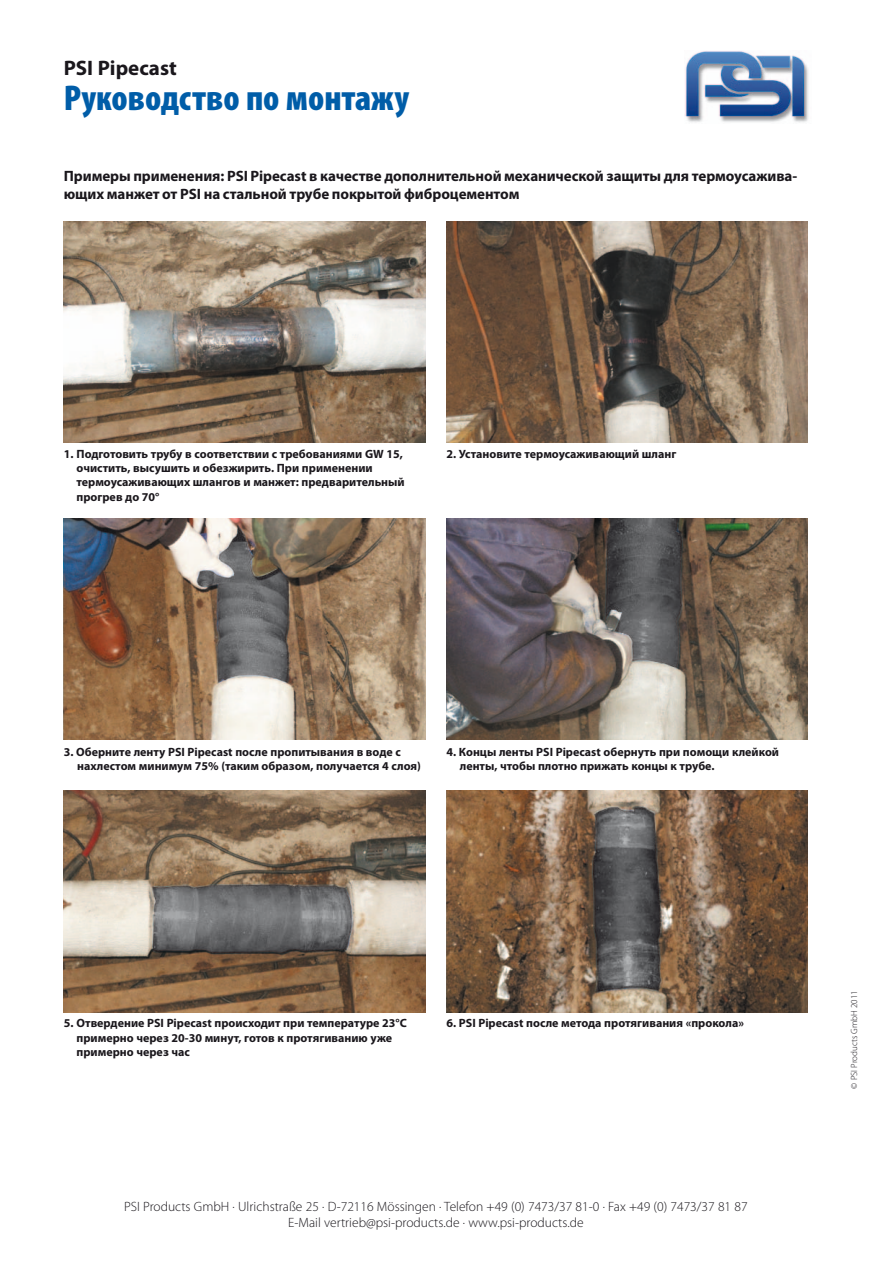
<style>
.page{position:relative;width:893px;height:1263px;background:#fff}
.page>*{position:absolute;margin:0;border:0;box-sizing:border-box;transform-origin:0 0}
.t1{font:900 condensed 36px "Myriad Pro";color:#005da8}
.t2{font:700 21px "Myriad Pro";color:#1a171c}
.t3{font:700 15px/18px "Myriad Pro";letter-spacing:-.005em;color:#1a171c}
.t4{font:300 13.5px/15.8px "Myriad Pro";color:#1a171c;text-align:center}
.t5{font:700 12px/14.4px "Myriad Pro";color:#1a171c}
.t6{font:300 9px "Myriad Pro";color:#1a171c}
</style>
<div class="page">
<img style="left:684px;top:51px;width:125px;height:72px">
<img style="left:64px;top:221px;width:361px;height:221px">
<img style="left:446px;top:221px;width:362px;height:221px">
<img style="left:64px;top:519px;width:361px;height:221px">
<img style="left:446px;top:519px;width:362px;height:221px">
<img style="left:64px;top:791px;width:361px;height:221px">
<img style="left:446px;top:791px;width:362px;height:221px">
<h2 class="t2" style="left:64px;top:56px;width:115px">PSI Pipecast</h2>
<h1 class="t1" style="left:64px;top:78px;width:347px">Руководство по монтажу</h1>
<p class="t3" style="left:64px;top:167px;width:735px">Примеры применения: PSI Pipecast в качестве дополнительной механической защиты для термоусажива&shy;ющих манжет от PSI на стальной трубе покрытой фиброцементом</p>
<p class="t5" style="left:77px;top:447px;width:330px;text-indent:-13px">1. Подготовить трубу в соответствии с требованиями GW 15, очистить, высушить и обезжирить. При применении термоусаживающих шлангов и манжет: предварительный прогрев до 70°</p>
<p class="t5" style="left:446px;top:447px;width:231px">2. Установите термоусаживающий шланг</p>
<p class="t5" style="left:77px;top:744px;width:345px;text-indent:-13px">3. Оберните ленту PSI Pipecast после пропитывания в воде с нахлестом минимум 75% (таким образом, получается 4 слоя)</p>
<p class="t5" style="left:460px;top:744px;width:321px;text-indent:-13px">4. Концы ленты PSI Pipecast обернуть при помощи клейкой ленты, чтобы плотно прижать концы к трубе.</p>
<p class="t5" style="left:77px;top:1016px;width:332px;text-indent:-13px">5. Отвердение PSI Pipecast происходит при температуре 23°C примерно через 20-30 минут, готов к протягиванию уже примерно через час</p>
<p class="t5" style="left:446px;top:1016px;width:299px">6. PSI Pipecast после метода протягивания «прокола»</p>
<p class="t4" style="left:124px;top:1199px;width:625px">PSI Products GmbH · Ulrichstraße 25 · D-72116 Mössingen · Telefon +49 (0) 7473/37 81-0 · Fax +49 (0) 7473/37 81 87<br>E-Mail vertrieb@psi-products.de · www.psi-products.de</p>
<p class="t6" style="left:849px;top:1089px;width:100px;rotate:-90deg">© PSI Products GmbH 2011</p>
</div>
